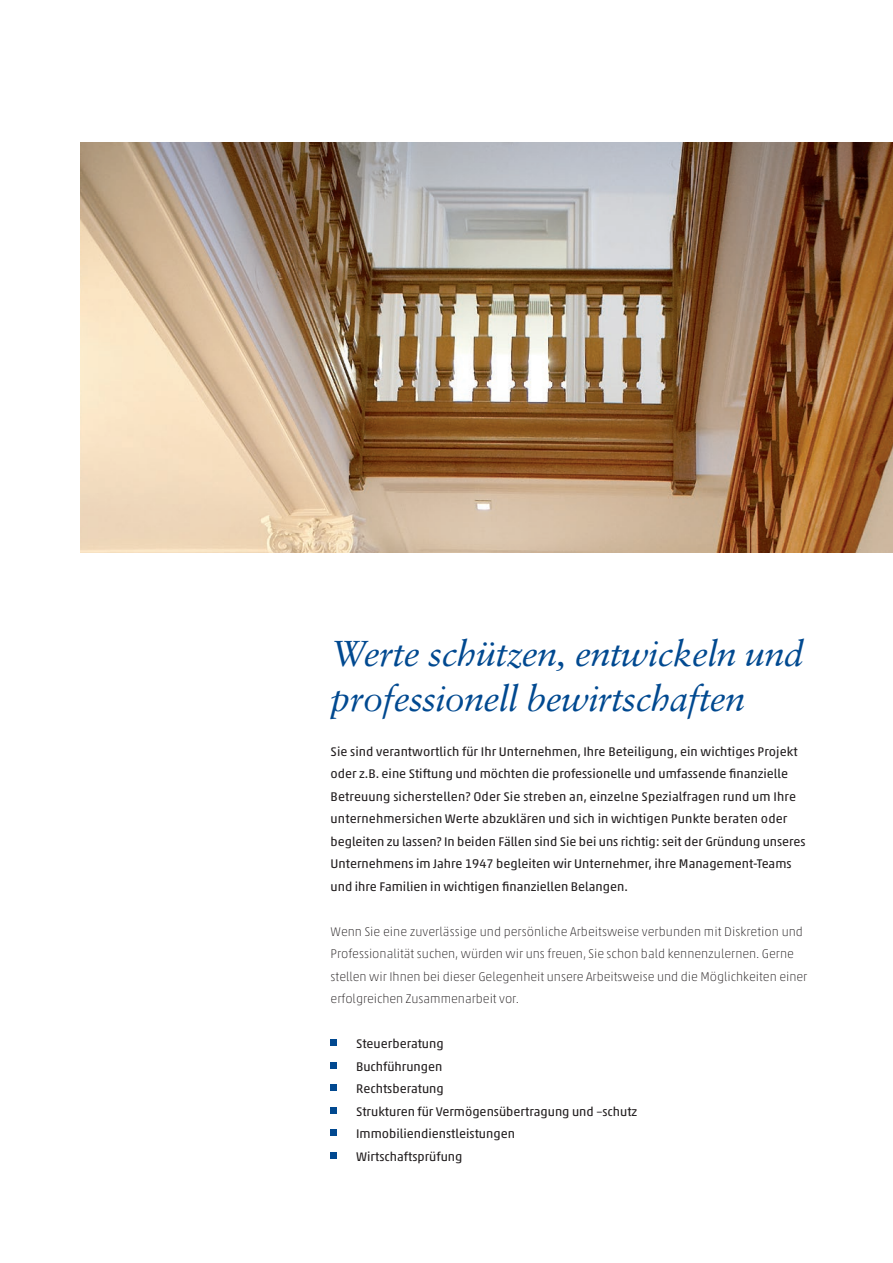
<style>
.page{position:relative;width:893px;height:1263px;background:#fff}
.page>*{position:absolute;margin:0;border:0;box-sizing:border-box;transform-origin:0 0}
.t1{font:italic 36px/45px "Sabon";letter-spacing:-.02em;color:#014990}
.t2{font:12.75px/22.5px "Akko Std";color:#231f20}
.t3{font:100 12.75px/22.5px "Akko Pro";color:#231f20}
</style>
<div class="page">
<img style="left:81px;top:142px;width:812px;height:411px">
<svg style="left:331px;top:1040px;width:6px;height:6px"></svg>
<div style="left:331px;top:1062px;width:6px;height:7px;background:#014990"></div>
<svg style="left:331px;top:1085px;width:6px;height:6px"></svg>
<div style="left:331px;top:1107px;width:6px;height:7px;background:#014990"></div>
<svg style="left:331px;top:1130px;width:6px;height:6px"></svg>
<div style="left:331px;top:1152px;width:6px;height:7px;background:#014990"></div>
<h1 class="t1" style="left:331px;top:631px;width:475px">Werte schützen, entwickeln und professionell bewirtschaften</h1>
<p class="t2" style="left:331px;top:740px;width:476px">Sie sind verantwortlich für Ihr Unternehmen, Ihre Beteiligung, ein wichtiges Projekt oder z.B. eine Stiftung und möchten die professionelle und umfassende finanzielle Betreuung sicherstellen? Oder Sie streben an, einzelne Spezialfragen rund um Ihre unternehmersichen Werte abzuklären und sich in wichtigen Punkte beraten oder begleiten zu lassen? In beiden Fällen sind Sie bei uns richtig: seit der Gründung unseres Unternehmens im Jahre 1947 begleiten wir Unternehmer, ihre Management-Teams und ihre Familien in wichtigen finanziellen Belangen.</p>
<p class="t3" style="left:331px;top:920px;width:478px">Wenn Sie eine zuverlässige und persönliche Arbeitsweise verbunden mit Diskretion und Professionalität suchen, würden wir uns freuen, Sie schon bald kennenzulernen. Gerne stellen wir Ihnen bei dieser Gelegenheit unsere Arbeitsweise und die Möglichkeiten einer erfolgreichen Zusammenarbeit vor.</p>
<p class="t2" style="left:356px;top:1033px;width:283px">Steuerberatung<br>Buchführungen<br>Rechtsberatung<br>Strukturen für Vermögensübertragung und –schutz<br>Immobiliendienstleistungen<br>Wirtschaftsprüfung</p>
</div>
